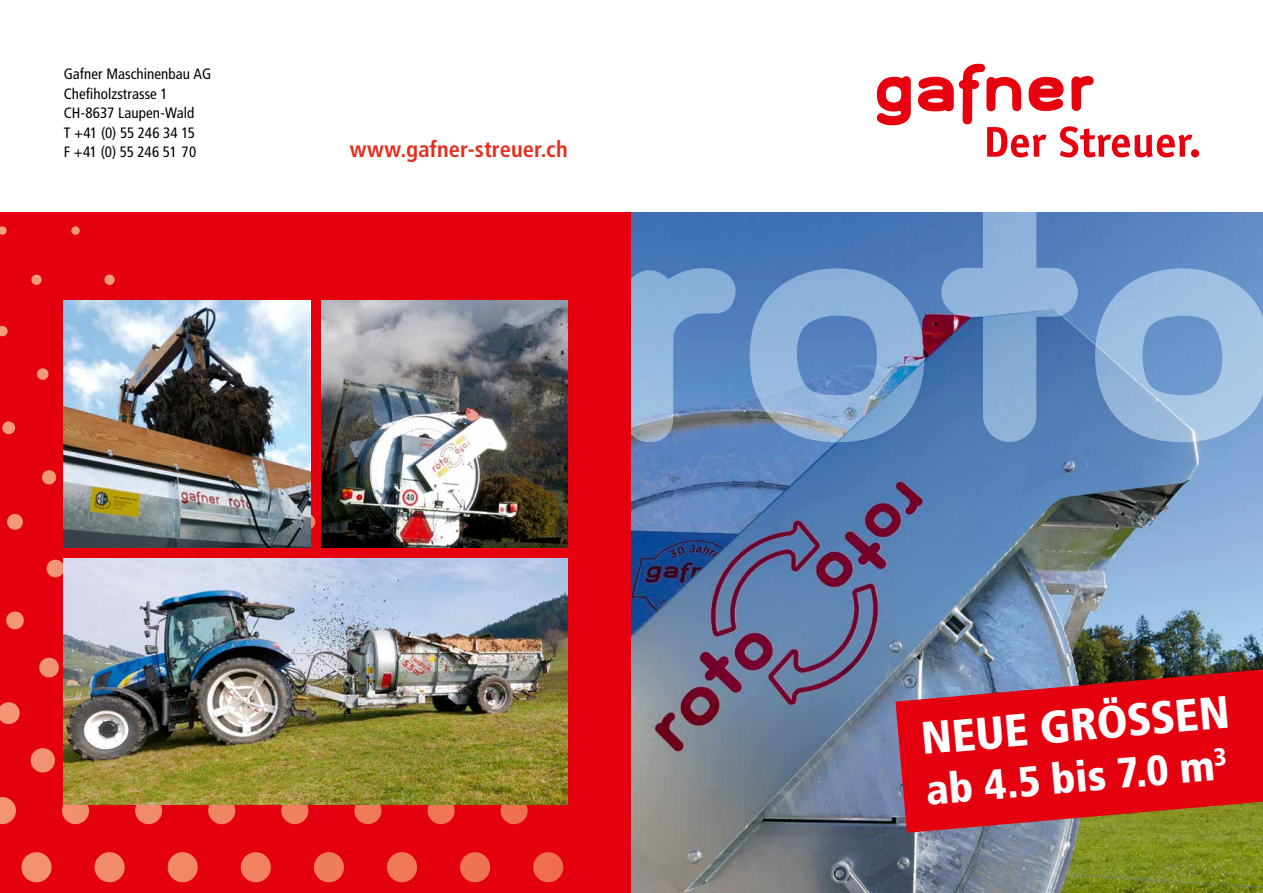
<style>
.page{position:relative;width:1263px;height:893px;background:#fff}
.page>*{position:absolute;margin:0;border:0;box-sizing:border-box;transform-origin:0 0}
.t1{font:900 condensed 45.45px "Frutiger LT Com";color:#fff}
.t2{font:900 condensed 42.3px "Frutiger LT Com";color:#fff}
.t3{font:700 condensed 22.5px "Frutiger LT Com";color:#e62e1d}
.t4{font:condensed 15px/19.5px "Frutiger LT Com";letter-spacing:.005em;color:#000}
</style>
<div class="page">
<div style="left:0;top:213px;width:631px;height:680px;background:#e4000e"></div>
<svg style="left:21px;top:852px;width:31px;height:30px"></svg>
<svg style="left:94px;top:852px;width:31px;height:30px"></svg>
<svg style="left:167px;top:852px;width:31px;height:30px"></svg>
<svg style="left:240px;top:852px;width:31px;height:30px"></svg>
<svg style="left:313px;top:852px;width:31px;height:30px"></svg>
<svg style="left:387px;top:852px;width:30px;height:30px"></svg>
<svg style="left:460px;top:852px;width:31px;height:30px"></svg>
<svg style="left:533px;top:852px;width:31px;height:30px"></svg>
<svg style="left:30px;top:748px;width:25px;height:24px"></svg>
<svg style="left:39px;top:658px;width:20px;height:19px"></svg>
<svg style="left:46px;top:560px;width:18px;height:17px"></svg>
<svg style="left:42px;top:470px;width:15px;height:14px"></svg>
<svg style="left:37px;top:368px;width:12px;height:12px"></svg>
<svg style="left:31px;top:275px;width:11px;height:10px"></svg>
<svg style="left:104px;top:275px;width:11px;height:10px"></svg>
<svg style="left:0;top:797px;width:16px;height:27px"></svg>
<svg style="left:62px;top:797px;width:27px;height:27px"></svg>
<svg style="left:135px;top:805px;width:28px;height:19px"></svg>
<svg style="left:208px;top:805px;width:28px;height:19px"></svg>
<svg style="left:281px;top:805px;width:28px;height:19px"></svg>
<svg style="left:354px;top:805px;width:28px;height:19px"></svg>
<svg style="left:427px;top:805px;width:28px;height:19px"></svg>
<svg style="left:500px;top:805px;width:28px;height:19px"></svg>
<svg style="left:0;top:702px;width:20px;height:22px"></svg>
<svg style="left:6px;top:611px;width:18px;height:18px"></svg>
<svg style="left:7px;top:514px;width:16px;height:16px"></svg>
<svg style="left:310px;top:514px;width:6px;height:16px"></svg>
<svg style="left:2px;top:421px;width:13px;height:13px"></svg>
<svg style="left:0;top:326px;width:8px;height:10px"></svg>
<svg style="left:0;top:226px;width:7px;height:9px"></svg>
<svg style="left:71px;top:226px;width:9px;height:9px"></svg>
<svg style="left:877px;top:76px;width:34px;height:50px"></svg>
<div style="left:1191px;top:149px;width:8px;height:8px;background:#e7000e;border-radius:50%"></div>
<svg style="left:918px;top:64px;width:274px;height:93px"></svg>
<img style="left:631px;top:213px;width:632px;height:680px">
<svg style="left:746px;top:268px;width:183px;height:174px;background:#769bca"></svg>
<svg style="left:1095px;top:268px;width:168px;height:174px;background:#8baed8"></svg>
<svg style="left:631px;top:268px;width:105px;height:174px;background:#779cc9"></svg>
<svg style="left:941px;top:212px;width:137px;height:230px;background:#6b91c3"></svg>
<svg style="left:895px;top:669px;width:368px;height:164px;background:#cc1b22"></svg>
<img style="left:64px;top:301px;width:246px;height:246px">
<img style="left:64px;top:558px;width:504px;height:247px">
<img style="left:321px;top:301px;width:247px;height:246px">
<p class="t4" style="left:64px;top:65px;width:149px">Gafner Maschinenbau AG<br>Chefiholzstrasse 1<br>CH-8637 Laupen-Wald<br>T +41 (0) 55 246 34 15<br>F +41 (0) 55 246 51 70</p>
<h3 class="t3" style="left:350px;top:136px;width:220px">www.gafner-streuer.ch</h3>
<h1 class="t1" style="left:919px;top:711px;width:310px;rotate:-5deg">NEUE GRÖSSEN</h1>
<h2 class="t2" style="left:924px;top:765px;width:304px;rotate:-5deg">ab 4.5 bis 7.0 m<sup>3</sup></h2>
</div>
